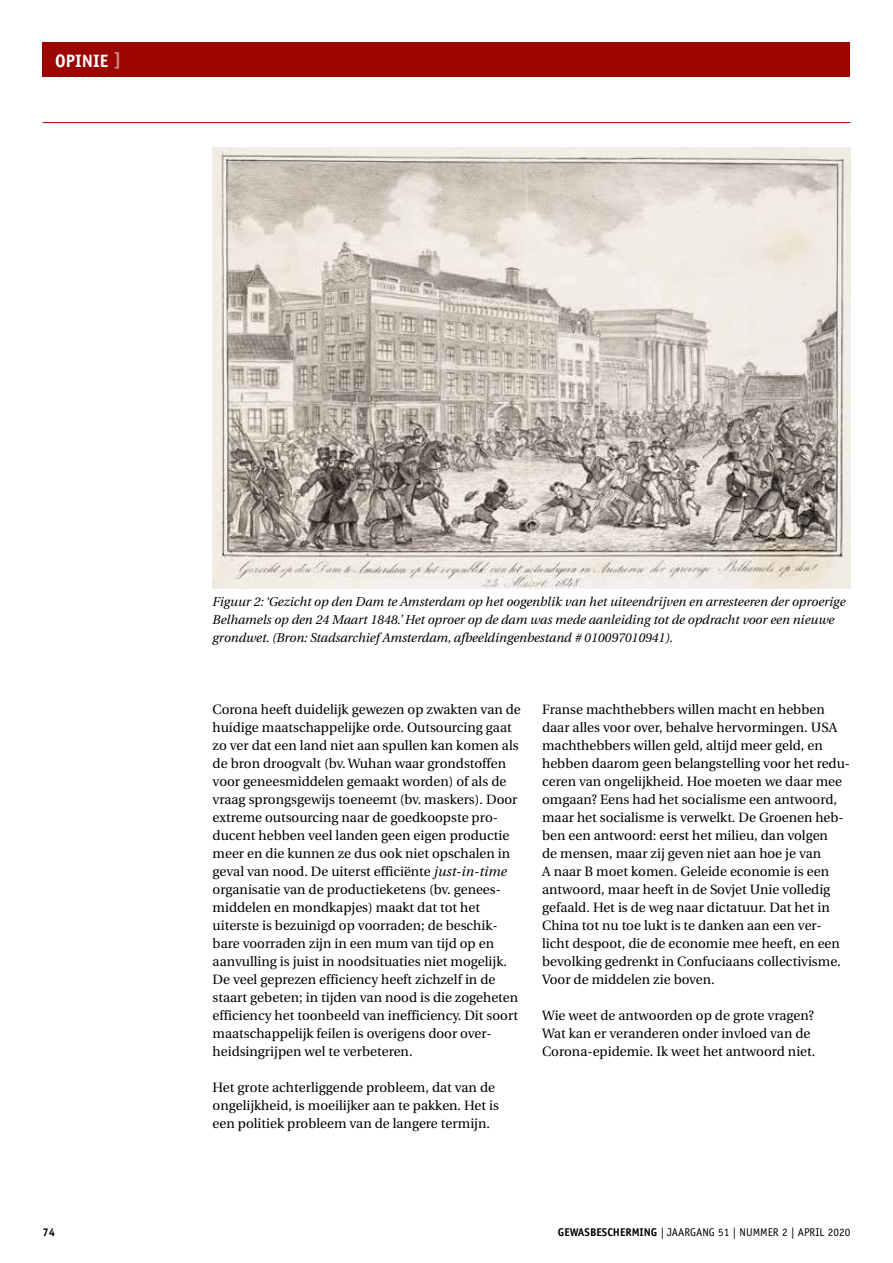
<style>
.page{position:relative;width:893px;height:1263px;background:#fff}
.page>*{position:absolute;margin:0;border:0;box-sizing:border-box;transform-origin:0 0}
.t1{font:700 18px "Officina Sans";color:#fff}
.t2{font:13.5px/18px "Utopia";color:#000}
.t3{font:italic 12.75px/18px "Utopia";color:#000}
.t4{font:11.25px "Officina Sans";color:#000}
.t5{font:700 11.25px "Officina Sans";color:#000}
.s1{color:#cd8380}
.s2{font-style:italic}
.s3{font-weight:700}
</style>
<div class="page">
<div style="left:43px;top:43px;width:807px;height:34px;background:#9b0600"></div>
<hr style="left:43px;top:122px;width:807px;height:1px;background:#9b0600">
<img style="left:213px;top:147px;width:637px;height:441px">
<h1 class="t1" style="left:55px;top:49px;width:68px">OPINIE <span class="s1">]</span></h1>
<p class="t3" style="left:213px;top:593px;width:634px">Figuur 2: ‘Gezicht op den Dam te Amsterdam op het oogenblik van het uiteendrijven en arresteeren der oproerige<br>Belhamels op den 24 Maart 1848.’ Het oproer op de dam was mede aanleiding tot de opdracht voor een nieuwe grondwet. (Bron: Stadsarchief Amsterdam, afbeeldingenbestand # 010097010941).</p>
<p class="t2" style="left:213px;top:701px;width:310px">Corona heeft duidelijk gewezen op zwakten van de huidige maatschappelijke orde. Outsourcing gaat zo ver dat een land niet aan spullen kan komen als de bron droogvalt (bv. Wuhan waar grondstoffen voor geneesmiddelen gemaakt worden) of als de vraag sprongsgewijs toeneemt (bv. maskers). Door extreme outsourcing naar de goedkoopste pro&shy;ducent hebben veel landen geen eigen productie meer en die kunnen ze dus ook niet opschalen in geval van nood. De uiterst efficiënte <span class="s2">just-in-time </span>organisatie van de productieketens (bv. genees&shy;middelen en mondkapjes) maakt dat tot het uiterste is bezuinigd op voorraden; de beschik&shy;bare voorraden zijn in een mum van tijd op en aanvulling is juist in noodsituaties niet mogelijk.<br>De veel geprezen efficiency heeft zichzelf in de staart gebeten; in tijden van nood is die zogeheten efficiency het toonbeeld van inefficiency. Dit soort maatschappelijk feilen is overigens door over&shy;heidsingrijpen wel te verbeteren.</p>
<p class="t2" style="left:213px;top:1079px;width:288px">Het grote achterliggende probleem, dat van de ongelijkheid, is moeilijker aan te pakken. Het is een politiek probleem van de langere termijn.</p>
<p class="t2" style="left:542px;top:701px;width:310px">Franse machthebbers willen macht en hebben daar alles voor over, behalve hervormingen. USA machthebbers willen geld, altijd meer geld, en hebben daarom geen belangstelling voor het redu&shy;ceren van ongelijkheid. Hoe moeten we daar mee omgaan? Eens had het socialisme een antwoord, maar het socialisme is verwelkt. De Groenen heb&shy;ben een antwoord: eerst het milieu, dan volgen<br>de mensen, maar zij geven niet aan hoe je van<br>A naar B moet komen. Geleide economie is een antwoord, maar heeft in de Sovjet Unie volledig gefaald. Het is de weg naar dictatuur. Dat het in China tot nu toe lukt is te danken aan een ver&shy;licht despoot, die de economie mee heeft, en een bevolking gedrenkt in Confuciaans collectivisme.<br>Voor de middelen zie boven.</p>
<p class="t2" style="left:542px;top:1007px;width:275px">Wie weet de antwoorden op de grote vragen?<br>Wat kan er veranderen onder invloed van de<br>Corona-epidemie. Ik weet het antwoord niet.</p>
<p class="t5" style="left:43px;top:1225px;width:14px">74</p>
<p class="t4" style="left:558px;top:1226px;width:294px"><span class="s3">GEWASBESCHERMING</span> | JAARGANG 51 | NUMMER 2 | APRIL 2020</p>
</div>
